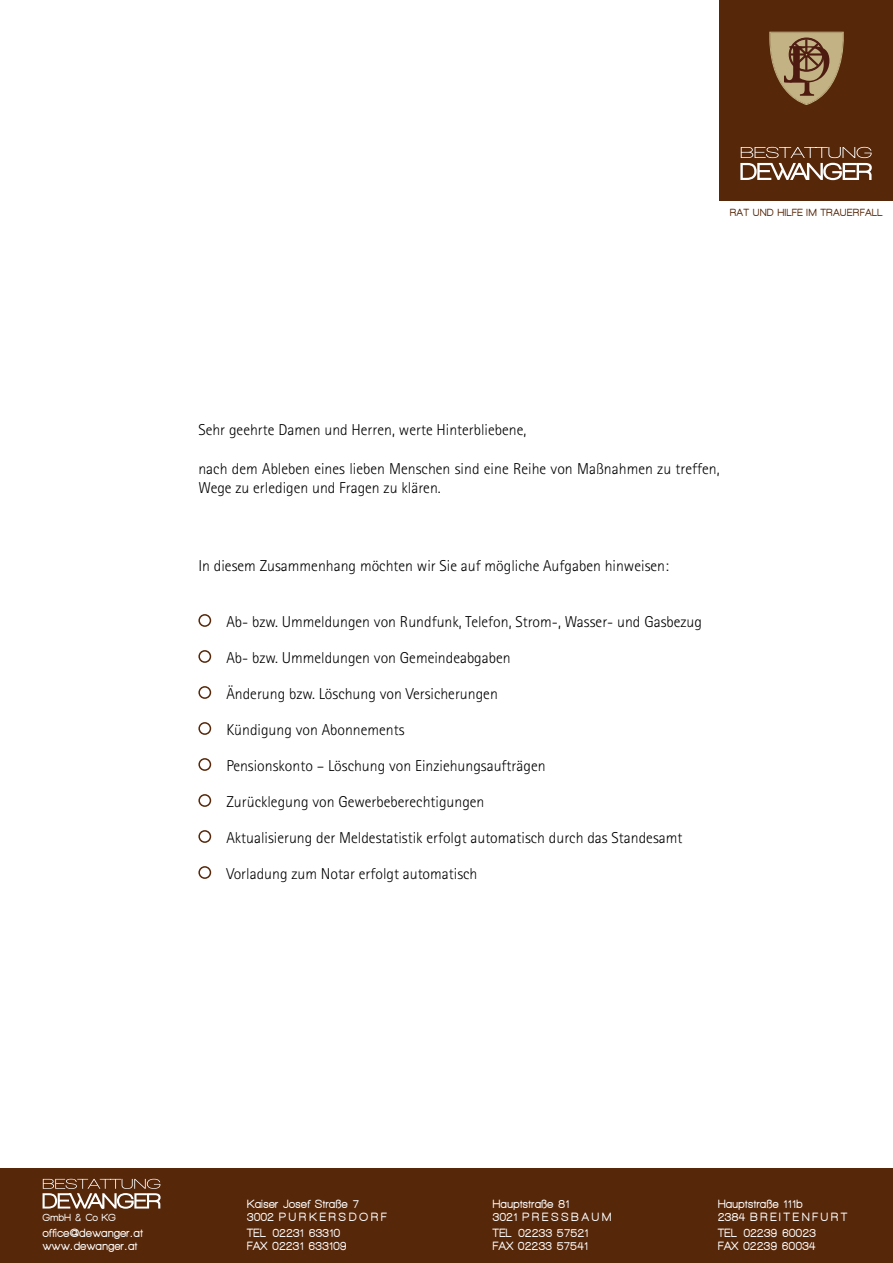
<style>
.page{position:relative;width:893px;height:1263px;background:#fff}
.page>*{position:absolute;margin:0;border:0;box-sizing:border-box;transform-origin:0 0}
.t1{font:300 15.75px/19.5px "Rotis Sans Serif";color:#000}
.t2{font:12.15px/13.6px "Walkway Rounded";letter-spacing:.04em;color:#fff}
.t3{font:10.5px "Walkway Rounded";letter-spacing:.07em;color:#562709}
.t4{font:10.5px "Walkway Rounded";letter-spacing:.04em;color:#fff}
.s1{font-family:"Arial"}
</style>
<div class="page">
<div style="left:720px;top:0;width:173px;height:201px;background:#562709"></div>
<svg style="left:740px;top:147px;width:132px;height:33px"></svg>
<svg style="left:769px;top:31px;width:75px;height:74px"></svg>
<div style="left:198px;top:614px;width:13px;height:13px;border:2px solid #562709;border-radius:50%"></div>
<div style="left:198px;top:650px;width:13px;height:13px;border:2px solid #562709;border-radius:50%"></div>
<div style="left:198px;top:686px;width:13px;height:13px;border:2px solid #562709;border-radius:50%"></div>
<div style="left:198px;top:722px;width:13px;height:13px;border:2px solid #562709;border-radius:50%"></div>
<div style="left:198px;top:758px;width:13px;height:13px;border:2px solid #562709;border-radius:50%"></div>
<div style="left:198px;top:794px;width:13px;height:13px;border:2px solid #562709;border-radius:50%"></div>
<div style="left:198px;top:830px;width:13px;height:13px;border:2px solid #562709;border-radius:50%"></div>
<div style="left:198px;top:866px;width:13px;height:13px;border:2px solid #562709;border-radius:50%"></div>
<div style="left:0;top:1168px;width:893px;height:95px;background:#562709"></div>
<svg style="left:43px;top:1179px;width:118px;height:30px"></svg>
<p class="t3" style="left:730px;top:207px;width:155px">Rat und Hilfe im trauer fall.</p>
<p class="t1" style="left:198px;top:420px;width:329px">Sehr geehrte Damen und Herren, werte Hinterbliebene,</p>
<p class="t1" style="left:198px;top:459px;width:523px">nach dem Ableben eines lieben Menschen sind eine Reihe von Maßnahmen zu treffen,<br>Wege zu erledigen und Fragen zu klären.</p>
<p class="t1" style="left:198px;top:556px;width:472px">In diesem Zusammenhang möchten wir Sie auf mögliche Aufgaben hinweisen:</p>
<p class="t1" style="left:226px;top:612px;width:477px">Ab- bzw. Ummeldungen von Rundfunk, Telefon, Strom-, Wasser- und Gasbezug</p>
<p class="t1" style="left:226px;top:648px;width:286px">Ab- bzw. Ummeldungen von Gemeindeabgaben</p>
<p class="t1" style="left:226px;top:684px;width:273px">Änderung bzw. Löschung von Versicherungen</p>
<p class="t1" style="left:226px;top:720px;width:180px">Kündigung von Abonnements</p>
<p class="t1" style="left:226px;top:756px;width:321px">Pensionskonto – Löschung von Einziehungsaufträgen</p>
<p class="t1" style="left:226px;top:792px;width:260px">Zurücklegung von Gewerbeberechtigungen</p>
<p class="t1" style="left:226px;top:828px;width:458px">Aktualisierung der Meldestatistik erfolgt automatisch durch das Standesamt</p>
<p class="t1" style="left:226px;top:864px;width:253px">Vorladung zum Notar erfolgt automatisch</p>
<p class="t4" style="left:43px;top:1211px;width:75px">GmbH &amp; Co KG</p>
<p class="t2" style="left:43px;top:1225px;width:102px">office@dewanger<span class="s1">.</span>at www<span class="s1">.</span>dewanger<span class="s1">.</span>at</p>
<p class="t2" style="left:247px;top:1196px;width:141px">Kaiser Josef Straße 7<br>3002 Purk ers dor f</p>
<p class="t2" style="left:247px;top:1225px;width:8px">TEL</p>
<p class="t2" style="left:247px;top:1225px;width:101px;text-indent:26px">02231 63310<br>FAX 02231 633109</p>
<p class="t2" style="left:493px;top:1196px;width:120px">Hauptstraße 81<br>3021 pr ess baum</p>
<p class="t2" style="left:493px;top:1225px;width:8px">TEL</p>
<p class="t2" style="left:493px;top:1225px;width:97px;text-align:right">02233 57521<br>FAX 02233 57541</p>
<p class="t2" style="left:718px;top:1196px;width:131px">Hauptstraße 111b<br>2384 br eitenfur t</p>
<p class="t2" style="left:718px;top:1225px;width:8px">TEL</p>
<p class="t2" style="left:718px;top:1225px;width:99px;text-align:right">02239 60023<br>FAX 02239 60034</p>
</div>
